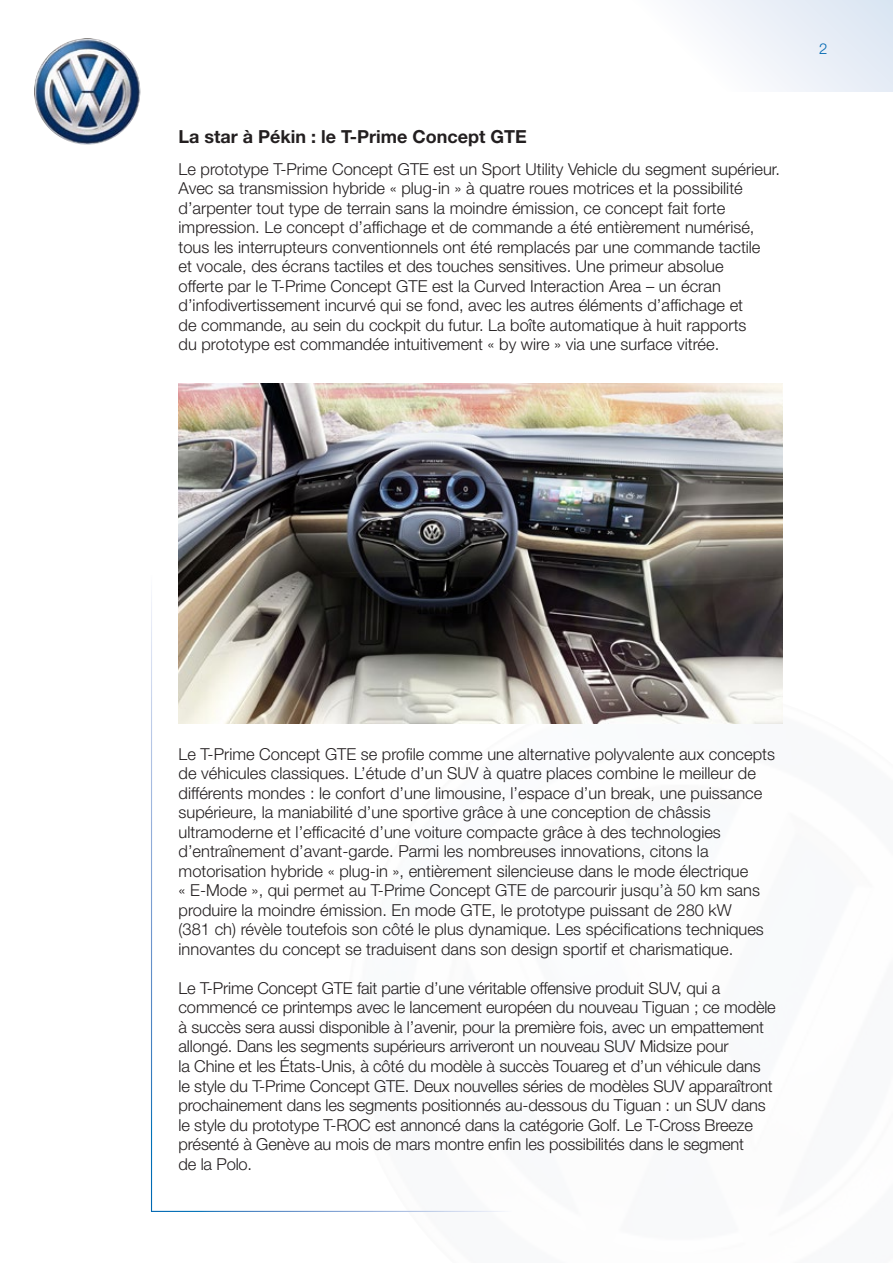
<style>
.page{position:relative;width:893px;height:1263px;background:#fff}
.page>*{position:absolute;margin:0;border:0;box-sizing:border-box;transform-origin:0 0}
.t1{font:700 18px "Helvetica Neue LT Std";color:#231f20}
.t2{font:300 16.5px/19.5px "Helvetica Neue LT Std";color:#231f20}
.t3{font:300 15px "Helvetica Neue LT Std";color:#0067b1}
</style>
<div class="page">
<img style="left:34px;top:38px;width:106px;height:107px;border-radius:53px">
<div style="left:529px;top:0;width:364px;height:91px;background:linear-gradient(to right,#fff,#e3eaf5)"></div>
<img style="left:179px;top:383px;width:603px;height:340px">
<p class="t1" style="left:179px;top:125px;width:350px">La star à Pékin : le T-Prime Concept GTE</p>
<p class="t2" style="left:179px;top:159px;width:603px">Le prototype T-Prime Concept GTE est un Sport Utility Vehicle du segment supérieur.<br>Avec sa transmission hybride « plug-in » à quatre roues motrices et la possibilité d’arpenter tout type de terrain sans la moindre émission, ce concept fait forte impression. Le concept d’affichage et de commande a été entièrement numérisé, tous les interrupteurs conventionnels ont été remplacés par une commande tactile<br>et vocale, des écrans tactiles et des touches sensitives. Une primeur absolue<br>offerte par le T-Prime Concept GTE est la Curved Interaction Area – un écran d’infodivertissement incurvé qui se fond, avec les autres éléments d’affichage et<br>de commande, au sein du cockpit du futur. La boîte automatique à huit rapports<br>du prototype est commandée intuitivement « by wire » via une surface vitrée.</p>
<p class="t3" style="left:819px;top:39px;width:10px">2</p>
<p class="t2" style="left:179px;top:744px;width:598px">Le T-Prime Concept GTE se profile comme une alternative polyvalente aux concepts de véhicules classiques. L’étude d’un SUV à quatre places combine le meilleur de différents mondes : le confort d’une limousine, l’espace d’un break, une puissance supérieure, la maniabilité d’une sportive grâce à une conception de châssis ultramoderne et l’efficacité d’une voiture compacte grâce à des technologies d’entraînement d’avant-garde. Parmi les nombreuses innovations, citons la motorisation hybride « plug-in », entièrement silencieuse dans le mode électrique<br>« E-Mode », qui permet au T-Prime Concept GTE de parcourir jusqu’à 50 km sans produire la moindre émission. En mode GTE, le prototype puissant de 280 kW<br>(381 ch) révèle toutefois son côté le plus dynamique. Les spécifications techniques innovantes du concept se traduisent dans son design sportif et charismatique.</p>
<p class="t2" style="left:179px;top:978px;width:599px">Le T-Prime Concept GTE fait partie d’une véritable offensive produit SUV, qui a commencé ce printemps avec le lancement européen du nouveau Tiguan ; ce modèle à succès sera aussi disponible à l’avenir, pour la première fois, avec un empattement allongé. Dans les segments supérieurs arriveront un nouveau SUV Midsize pour<br>la Chine et les États-Unis, à côté du modèle à succès Touareg et d’un véhicule dans le style du T-Prime Concept GTE. Deux nouvelles séries de modèles SUV apparaîtront prochainement dans les segments positionnés au-dessous du Tiguan : un SUV dans le style du prototype T-ROC est annoncé dans la catégorie Golf. Le T-Cross Breeze présenté à Genève au mois de mars montre enfin les possibilités dans le segment<br>de la Polo.</p>
</div>
